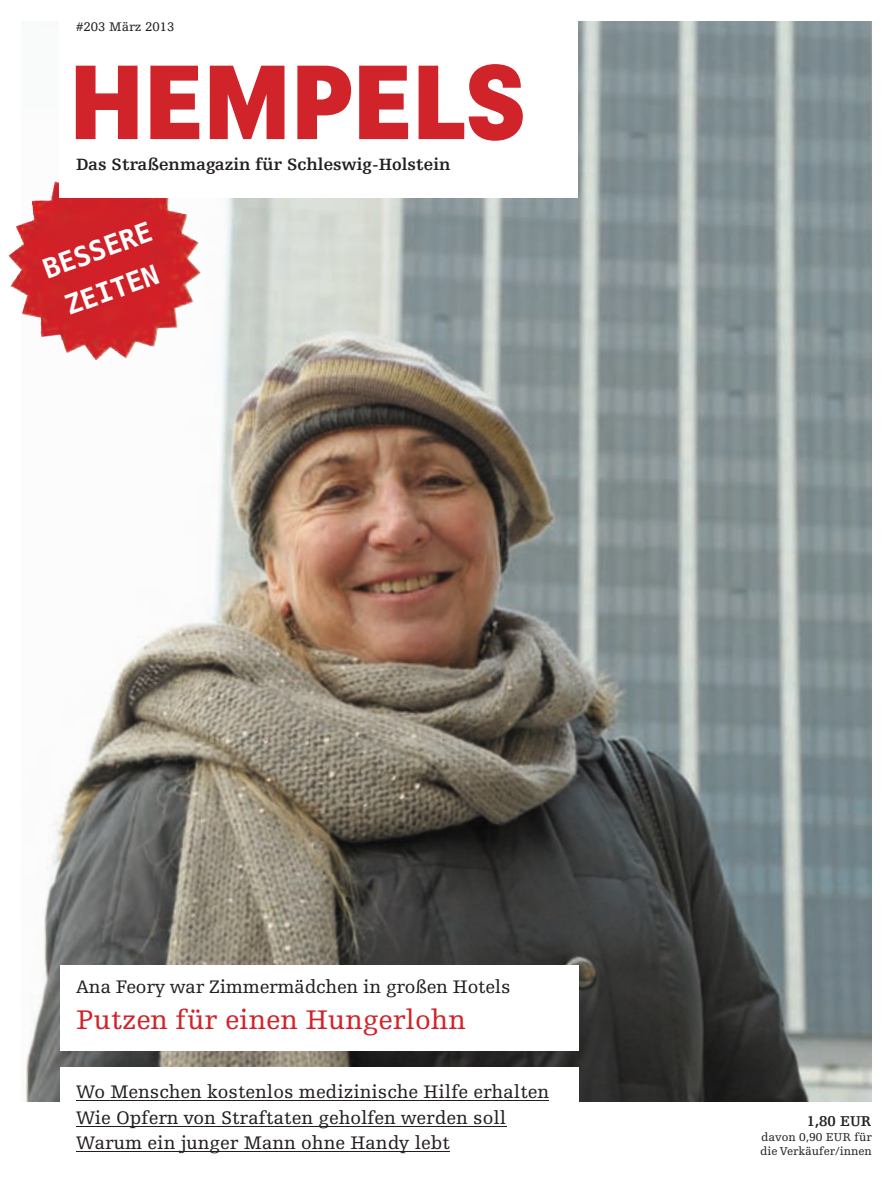
<style>
.page{position:relative;width:893px;height:1191px;background:#fff}
.page>*{position:absolute;margin:0;border:0;box-sizing:border-box;transform-origin:0 0}
.t1{font:28.5px "Hempels Egyptienne";color:#d1232a}
.t2{font:700 27px/42px "Bitstream Vera Sans Mono";color:#fff;text-align:center}
.t3{font:19.2px/25.7px "Hempels Egyptienne";color:#231f20}
.t4{font:700 17.25px "Hempels Egyptienne";color:#231f20}
.t5{font:700 15px "Hempels Egyptienne";color:#231f20}
.t6{font:13.2px "Hempels Egyptienne";color:#231f20}
.t7{font:12px/14.2px "Hempels Egyptienne";color:#231f20}
</style>
<div class="page">
<img style="left:21px;top:21px;width:851px;height:1080px">
<div style="left:61px;top:1067px;width:518px;height:72px;background:#fff"></div>
<div style="left:61px;top:965px;width:518px;height:85px;background:#fff"></div>
<hr style="left:76px;top:1100px;width:473px;height:1px;background:#231f20">
<hr style="left:76px;top:1125px;width:430px;height:1px;background:#231f20">
<hr style="left:76px;top:1151px;width:374px;height:1px;background:#231f20">
<img style="left:16px;top:170px;width:94px;height:80px">
<div style="left:60px;top:14px;width:518px;height:184px;background:#fff"></div>
<svg style="left:76px;top:64px;width:447px;height:77px"></svg>
<p class="t6" style="left:76px;top:20px;width:100px">#203 März 2013</p>
<p class="t4" style="left:76px;top:155px;width:376px">Das Straßenmagazin für Schleswig-Holstein</p>
<h2 class="t2" style="left:37px;top:250px;width:115px;rotate:-20deg">BESSERE<br>ZEITEN</h2>
<p class="t3" style="left:76px;top:974px;width:436px">Ana Feory war Zimmermädchen in großen Hotels</p>
<h1 class="t1" style="left:76px;top:1004px;width:391px">Putzen für einen Hungerlohn</h1>
<p class="t3" style="left:76px;top:1079px;width:474px">Wo Menschen kostenlos medizinische Hilfe erhalten<br>Wie Opfern von Straftaten geholfen werden soll<br>Warum ein junger Mann ohne Handy lebt</p>
<p class="t5" style="left:807px;top:1113px;width:67px">1,80 EUR</p>
<p class="t7" style="left:760px;top:1129px;width:113px">davon 0,90 EUR für die Verkäufer/innen</p>
</div>
